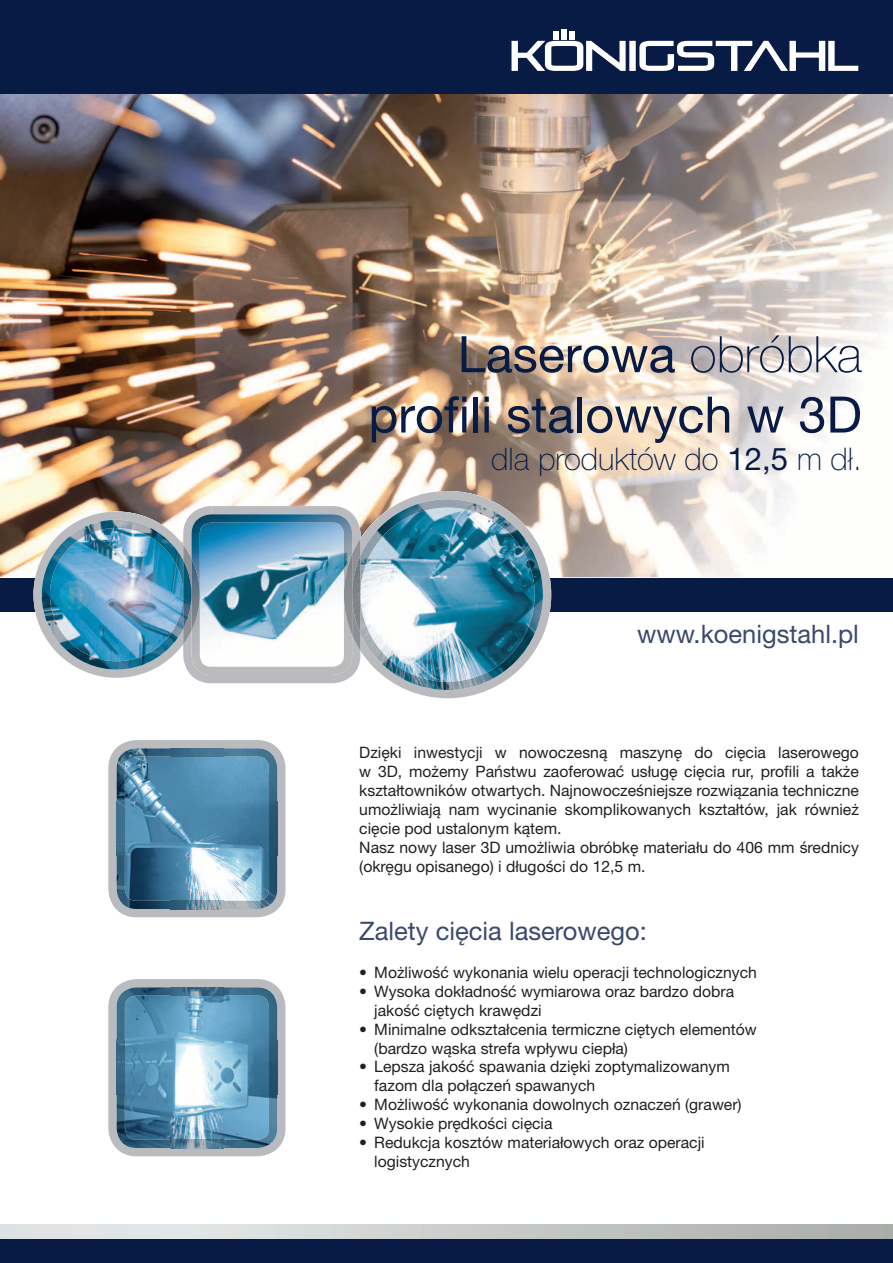
<style>
.page{position:relative;width:893px;height:1263px;background:#fff}
.page>*{position:absolute;margin:0;border:0;box-sizing:border-box;transform-origin:0 0}
.t1{font:50.25px/60.3px "Helvetica Neue LT Pro";color:#071b44;text-align:right}
.t2{font:100 31.2px "Helvetica Neue LT Pro";color:#071b44}
.t3{font:25.5px "Helvetica Neue LT Pro";color:#3a496c}
.t4{font:15.75px/18.9px "Helvetica Neue LT Pro";color:#231f20}
.s1{font-weight:100}
.s2{font-weight:400}
</style>
<div class="page">
<img style="left:0;top:94px;width:497px;height:383px">
<img style="left:497px;top:94px;width:396px;height:483px">
<img style="left:0;top:477px;width:84px;height:100px">
<img style="left:84px;top:477px;width:414px;height:14px">
<div style="left:0;top:1225px;width:893px;height:34px;background:linear-gradient(to right,#ebeef0,#abaeaa)"></div>
<div style="left:0;top:0;width:893px;height:94px;background:#071b44"></div>
<svg style="left:511px;top:41px;width:347px;height:30px"></svg>
<div style="left:561px;top:29px;width:6px;height:10px;background:#fff"></div>
<div style="left:553px;top:31px;width:6px;height:8px;background:#fff"></div>
<div style="left:570px;top:31px;width:5px;height:8px;background:#fff"></div>
<div style="left:0;top:578px;width:893px;height:34px;background:#071b44"></div>
<div style="left:0;top:1239px;width:893px;height:24px;background:#071b44"></div>
<svg style="left:108px;top:740px;width:178px;height:177px;background:#80a5bb"></svg>
<img style="left:117px;top:748px;width:53px;height:54px">
<img style="left:170px;top:748px;width:54px;height:9px">
<img style="left:224px;top:748px;width:53px;height:54px">
<img style="left:117px;top:802px;width:8px;height:53px">
<img style="left:269px;top:802px;width:8px;height:53px">
<img style="left:117px;top:855px;width:53px;height:54px">
<img style="left:170px;top:901px;width:54px;height:8px">
<img style="left:224px;top:855px;width:53px;height:54px">
<svg style="left:108px;top:979px;width:178px;height:177px;background:#96b7ca"></svg>
<img style="left:117px;top:987px;width:53px;height:54px">
<img style="left:170px;top:987px;width:54px;height:9px">
<img style="left:224px;top:987px;width:53px;height:54px">
<img style="left:117px;top:1041px;width:8px;height:53px">
<img style="left:269px;top:1041px;width:8px;height:53px">
<img style="left:117px;top:1094px;width:53px;height:54px">
<img style="left:170px;top:1140px;width:54px;height:8px">
<img style="left:224px;top:1094px;width:53px;height:54px">
<img style="left:33px;top:491px;width:518px;height:207px">
<img style="left:344px;top:554px;width:8px;height:81px">
<img style="left:352px;top:556px;width:8px;height:77px">
<h1 class="t1" style="left:368px;top:323px;width:495px">Laserowa <span class="s1">obróbka </span>profili stalowych w 3D</h1>
<h2 class="t2" style="left:491px;top:440px;width:372px">dla produktów do <span class="s2">12,5</span> m dł.</h2>
<h3 class="t3" style="left:637px;top:618px;width:223px">www.koenigstahl.pl</h3>
<p class="t4" style="left:359px;top:743px;width:501px">Dzięki inwestycji w nowoczesną maszynę do cięcia laserowego w 3D, możemy Państwu zaoferować usługę cięcia rur, profili a także kształtowników otwartych. Najnowocześniejsze rozwiązania techniczne umożliwiają nam wycinanie skomplikowanych kształtów, jak również cięcie pod ustalonym kątem.<br>Nasz nowy laser 3D umożliwia obróbkę materiału do 406 mm średnicy (okręgu opisanego) i długości do 12,5 m.</p>
<h3 class="t3" style="left:359px;top:915px;width:289px">Zalety cięcia laserowego:</h3>
<p class="t4" style="left:359px;top:962px;width:399px">• Możliwość wykonania wielu operacji technologicznych</p>
<p class="t4" style="left:374px;top:981px;width:361px;text-indent:-15px">• Wysoka dokładność wymiarowa oraz bardzo dobra jakość ciętych krawędzi</p>
<p class="t4" style="left:374px;top:1019px;width:384px;text-indent:-15px">• Minimalne odkształcenia termiczne ciętych elementów (bardzo wąska strefa wpływu ciepła)</p>
<p class="t4" style="left:374px;top:1057px;width:357px;text-indent:-15px">• Lepsza jakość spawania dzięki zoptymalizowanym fazom dla połączeń spawanych</p>
<p class="t4" style="left:359px;top:1095px;width:384px">• Możliwość wykonania dowolnych oznaczeń (grawer)</p>
<p class="t4" style="left:359px;top:1114px;width:195px">• Wysokie prędkości cięcia</p>
<p class="t4" style="left:374px;top:1132px;width:332px;text-indent:-15px">• Redukcja kosztów materiałowych oraz operacji logistycznych</p>
</div>
